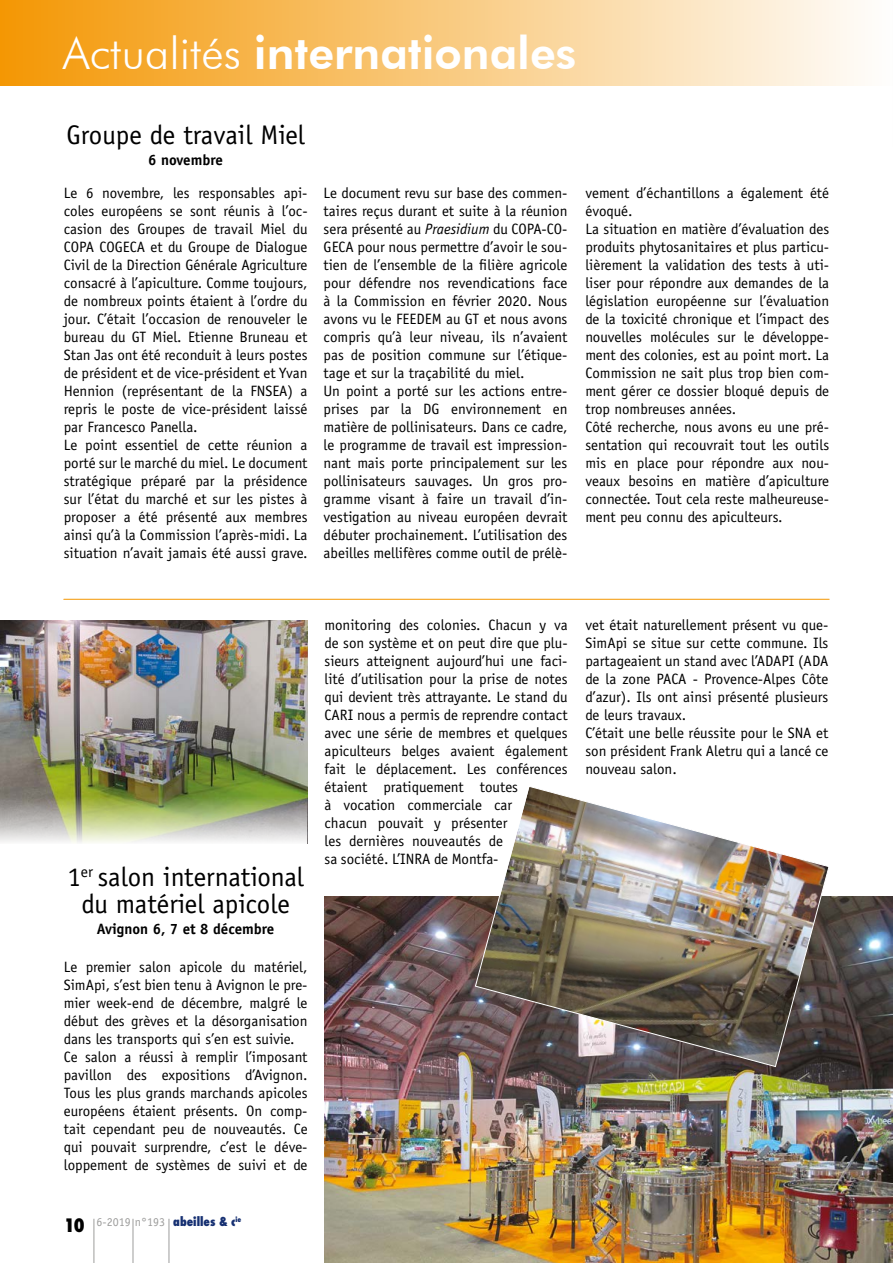
<style>
.page{position:relative;width:893px;height:1263px;background:#fff}
.page>*{position:absolute;margin:0;border:0;box-sizing:border-box;transform-origin:0 0}
.t1{font:800 45px "Futura BT";color:#fff}
.t2{font:27px/27px "Officina Sans";color:#000;text-align:center}
.t3{font:15px/18px "Officina Sans";color:#000}
.t4{font:700 15px "Officina Sans";color:#000}
.t5{font:12px "Officina Sans";color:#9d9d9c}
.s1{font-weight:300}
.s2{font-style:italic}
.s3{font-family:"Futura";font-weight:800;font-stretch:condensed;font-size:18px;color:#000}
.s4{font-family:"Futura";font-weight:800;font-stretch:condensed;color:#163072}
</style>
<div class="page">
<hr style="left:133px;top:1219px;width:1px;height:44px;background:#9d9d9c">
<hr style="left:169px;top:1219px;width:1px;height:44px;background:#9d9d9c">
<hr style="left:94px;top:1219px;width:1px;height:44px;background:#9d9d9c">
<img style="left:325px;top:897px;width:568px;height:366px">
<img style="left:475px;top:786px;width:355px;height:281px">
<img style="left:0;top:620px;width:308px;height:223px">
<img style="left:0;top:796px;width:307px;height:47px">
<hr style="left:64px;top:599px;width:765px;height:1px;background:#f49600">
<div style="left:0;top:0;width:892px;height:86px;background:linear-gradient(to right,#f49703,#fefefd)"></div>
<h1 class="t1" style="left:63px;top:26px;width:515px"><span class="s1">Actualités</span> internationales</h1>
<h2 class="t2" style="left:66px;top:121px;width:240px">Groupe de travail Miel</h2>
<p class="t4" style="left:148px;top:151px;width:76px">6 novembre</p>
<p class="t3" style="left:64px;top:184px;width:245px">Le 6 novembre, les responsables api&shy;coles européens se sont réunis à l’oc&shy;casion des Groupes de travail Miel du COPA COGECA et du Groupe de Dialogue Civil de la Direction Générale Agriculture consacré à l’apiculture. Comme toujours, de nombreux points étaient à l’ordre du jour. C’était l’occasion de renouveler le bureau du GT Miel. Etienne Bruneau et Stan Jas ont été reconduit à leurs postes de président et de vice-président et Yvan Hennion (représentant de la FNSEA) a repris le poste de vice-président laissé par Francesco Panella.<br>Le point essentiel de cette réunion a porté sur le marché du miel. Le document stratégique préparé par la présidence sur l’état du marché et sur les pistes à proposer a été présenté aux membres ainsi qu’à la Commission l’après-midi. La situation n’avait jamais été aussi grave.</p>
<p class="t3" style="left:585px;top:184px;width:245px">vement d’échantillons a également été évoqué.<br>La situation en matière d’évaluation des produits phytosanitaires et plus particu&shy;lièrement la validation des tests à uti&shy;liser pour répondre aux demandes de la législation européenne sur l’évaluation de la toxicité chronique et l’impact des nouvelles molécules sur le développe&shy;ment des colonies, est au point mort. La Commission ne sait plus trop bien com&shy;ment gérer ce dossier bloqué depuis de trop nombreuses années.<br>Côté recherche, nous avons eu une pré&shy;sentation qui recouvrait tout les outils mis en place pour répondre aux nou&shy;veaux besoins en matière d’apiculture connectée. Tout cela reste malheureuse&shy;ment peu connu des apiculteurs.</p>
<p class="t3" style="left:324px;top:184px;width:245px">Le document revu sur base des commen&shy;taires reçus durant et suite à la réunion sera présenté au <span class="s2">Praesidium</span> du COPA-CO-GECA pour nous permettre d’avoir le sou&shy;tien de l’ensemble de la filière agricole pour défendre nos revendications face à la Commission en février 2020. Nous avons vu le FEEDEM au GT et nous avons compris qu’à leur niveau, ils n’avaient pas de position commune sur l’étique&shy;tage et sur la traçabilité du miel.<br>Un point a porté sur les actions entre&shy;prises par la DG environnement en matière de pollinisateurs. Dans ce cadre, le programme de travail est impression&shy;nant mais porte principalement sur les pollinisateurs sauvages. Un gros pro&shy;gramme visant à faire un travail d’in&shy;vestigation au niveau européen devrait débuter prochainement. L’utilisation des abeilles mellifères comme outil de prélè-</p>
<h2 class="t2" style="left:67px;top:863px;width:238px">1<sup>er</sup> salon international du matériel apicole</h2>
<p class="t4" style="left:97px;top:919px;width:179px">Avignon 6, 7 et 8 décembre</p>
<p class="t3" style="left:64px;top:958px;width:245px">Le premier salon apicole du matériel, SimApi, s’est bien tenu à Avignon le pre&shy;mier week-end de décembre, malgré le début des grèves et la désorganisation dans les transports qui s’en est suivie.<br>Ce salon a réussi à remplir l’imposant pavillon des expositions d’Avignon.<br>Tous les plus grands marchands apicoles européens étaient présents. On comp&shy;tait cependant peu de nouveautés. Ce qui pouvait surprendre, c’est le déve&shy;loppement de systèmes de suivi et de</p>
<p class="t5" style="left:64px;top:1215px;width:179px"><span class="s3">10</span> 6-2019 n°193 <span class="s4">abeilles &amp; c</span><sup>ie</sup></p>
<p class="t3" style="left:325px;top:616px;width:245px">monitoring des colonies. Chacun y va de son système et on peut dire que plu&shy;sieurs atteignent aujourd’hui une faci&shy;lité d’utilisation pour la prise de notes qui devient très attrayante. Le stand du CARI nous a permis de reprendre contact avec une série de membres et quelques apiculteurs belges avaient également fait le déplacement. Les conférences étaient pratiquement toutes<br>à vocation commerciale car<br>chacun pouvait y présenter<br>les dernières nouveautés de<br>sa société. L’INRA de Montfa-</p>
<p class="t3" style="left:585px;top:616px;width:245px">vet était naturellement présent vu que-SimApi se situe sur cette commune. Ils partageaient un stand avec l’ADAPI (ADA de la zone PACA - Provence-Alpes Côte d’azur). Ils ont ainsi présenté plusieurs de leurs travaux.<br>C’était une belle réussite pour le SNA et son président Frank Aletru qui a lancé ce nouveau salon.</p>
</div>
